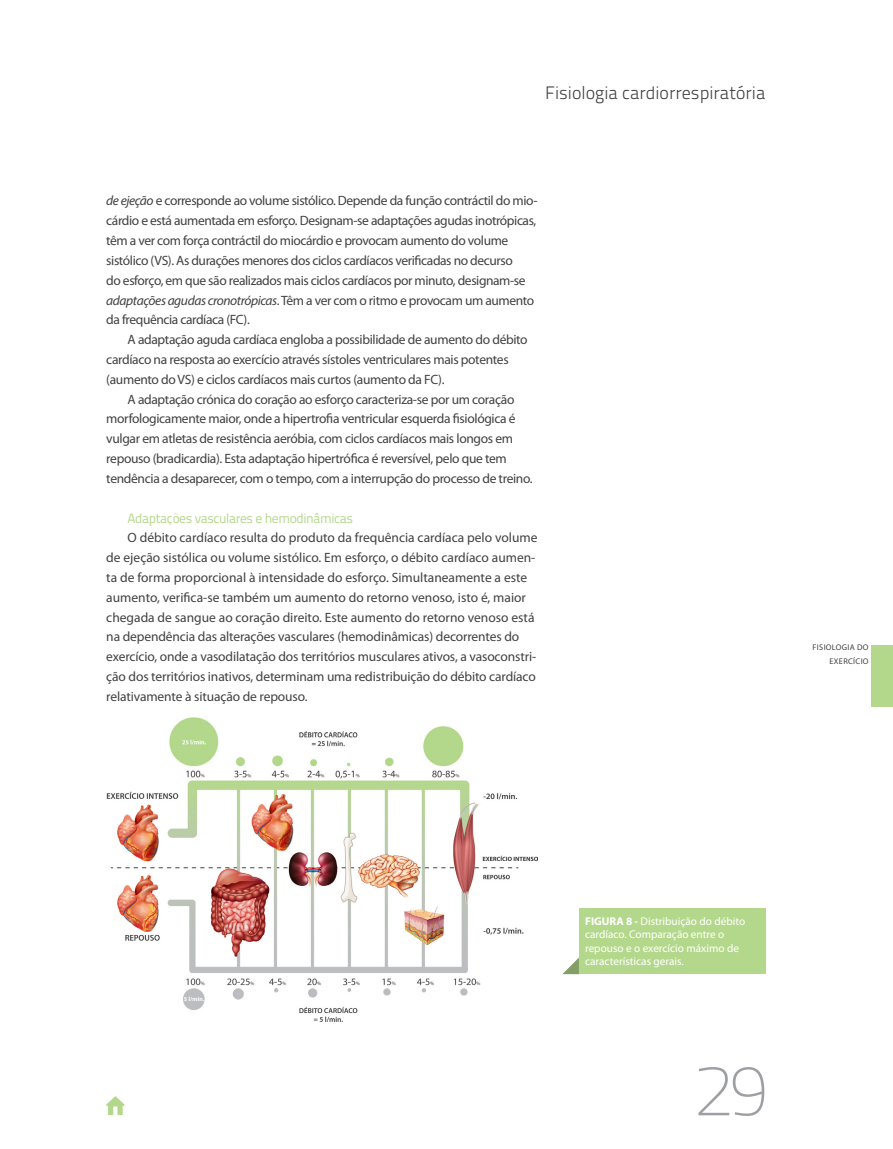
<style>
.page{position:relative;width:893px;height:1149px;background:#fff}
.page>*{position:absolute;margin:0;border:0;box-sizing:border-box;transform-origin:0 0}
.t1{font:700 72px "Titillium Text 14 L";color:#9d9fa2}
.t2{font:18px "Titillium Text 14 L 250 wt";color:#414042}
.t3{font:13.5px/19.8px "Myriad Pro";letter-spacing:-.025em;color:#414042}
.t4{font:13.5px/19.8px "Myriad Pro";letter-spacing:-.005em;color:#414042}
.t5{font:13.5px "Titillium Text 14 L 400 wt";letter-spacing:-.03em;color:#b4d88b}
.t6{font:11.25px/13.5px "Myriad Pro";color:#fff}
.t7{font:8.25px/13.5px "Myriad Pro";letter-spacing:.04em;color:#414042;text-align:right}
.s1{font-style:italic}
.s2{font-weight:700}
</style>
<div class="page">
<svg style="left:106px;top:1096px;width:19px;height:18px"></svg>
<div style="left:872px;top:644px;width:21px;height:62px;background:#b4d88b"></div>
<img style="left:106px;top:717px;width:431px;height:303px">
<div style="left:579px;top:908px;width:186px;height:65px;background:#b4d88b"></div>
<svg style="left:563px;top:957px;width:16px;height:16px"></svg>
<h2 class="t2" style="left:545px;top:82px;width:222px">Fisiologia cardiorrespiratória</h2>
<p class="t3" style="left:106px;top:191px;width:433px"><span class="s1">de ejeção</span> e corresponde ao volume sistólico. Depende da função contráctil do mio&shy;cárdio e está aumentada em esforço. Designam-se adaptações agudas inotrópicas, têm a ver com força contráctil do miocárdio e provocam aumento do volume sistólico (VS). As durações menores dos ciclos cardíacos verificadas no decurso<br>do esforço, em que são realizados mais ciclos cardíacos por minuto, designam-se <span class="s1">adaptações agudas cronotrópicas</span>. Têm a ver com o ritmo e provocam um aumento da frequência cardíaca (FC).</p>
<p class="t3" style="left:106px;top:329px;width:423px;text-indent:21px">A adaptação aguda cardíaca engloba a possibilidade de aumento do débito cardíaco na resposta ao exercício através sístoles ventriculares mais potentes (aumento do VS) e ciclos cardíacos mais curtos (aumento da FC).</p>
<p class="t3" style="left:106px;top:389px;width:428px;text-indent:21px">A adaptação crónica do coração ao esforço caracteriza-se por um coração morfologicamente maior, onde a hipertrofia ventricular esquerda fisiológica é vulgar em atletas de resistência aeróbia, com ciclos cardíacos mais longos em repouso (bradicardia). Esta adaptação hipertrófica é reversível, pelo que tem tendência a desaparecer, com o tempo, com a interrupção do processo de treino.</p>
<p class="t5" style="left:128px;top:509px;width:227px">Adaptações vasculares e hemodinâmicas</p>
<p class="t4" style="left:106px;top:527px;width:433px;text-indent:21px">O débito cardíaco resulta do produto da frequência cardíaca pelo volume de ejeção sistólica ou volume sistólico. Em esforço, o débito cardíaco aumen&shy;ta de forma proporcional à intensidade do esforço. Simultaneamente a este aumento, verifica-se também um aumento do retorno venoso, isto é, maior chegada de sangue ao coração direito. Este aumento do retorno venoso está na dependência das alterações vasculares (hemodinâmicas) decorrentes do exercício, onde a vasodilatação dos territórios musculares ativos, a vasoconstri&shy;ção dos territórios inativos, determinam uma redistribuição do débito cardíaco relativamente à situação de repouso.</p>
<p class="t7" style="left:813px;top:640px;width:58px">FISIOLOGIA DO<br>EXERCÍCIO</p>
<p class="t6" style="left:585px;top:913px;width:162px"><span class="s2">FIGURA 8 -</span> Distribuição do débito cardíaco. Comparação entre o repouso e o exercício máximo de características gerais.</p>
<h1 class="t1" style="left:695px;top:1047px;width:74px">29</h1>
</div>
